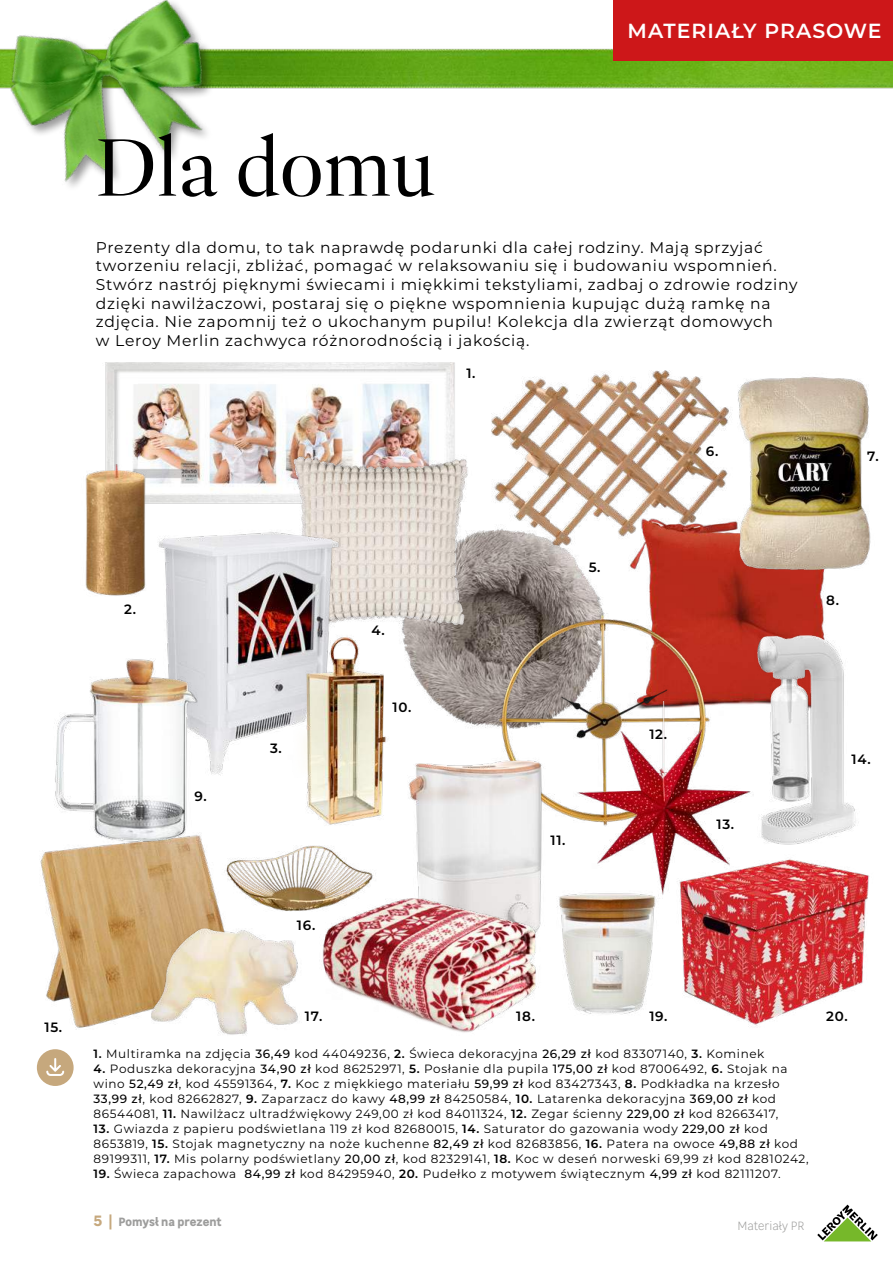
<style>
.page{position:relative;width:893px;height:1263px;background:#fff}
.page>*{position:absolute;margin:0;border:0;box-sizing:border-box;transform-origin:0 0}
.t1{font:82.5px "Dashiell Fine";color:#000}
.t2{font:600 20.4px "Montserrat";letter-spacing:.05em;color:#fff}
.t3{font:15.6px/18.6px "Montserrat";letter-spacing:.05em;color:#000}
.t4{font:600 13.5px "Montserrat";letter-spacing:.05em;color:#000}
.t5{font:12px/15px "Montserrat";letter-spacing:.05em;color:#000}
.t6{font:700 12px "Leroy Merlin Sans";letter-spacing:-.005em;color:#9d9d9c}
.t7{font:300 12px "Leroy Merlin Sans";letter-spacing:-.005em;color:#9d9d9c}
.s1{font-weight:600}
.s2{font-weight:500}
.s3{font-size:15px;color:#c6a87d}
</style>
<div class="page">
<img style="left:491px;top:370px;width:211px;height:136px">
<img style="left:444px;top:506px;width:178px;height:222px">
<img style="left:252px;top:48px;width:641px;height:41px">
<img style="left:0;top:0;width:252px;height:187px">
<div style="left:613px;top:0;width:280px;height:60px;background:#cd1719"></div>
<svg style="left:817px;top:1204px;width:61px;height:38px"></svg>
<img style="left:105px;top:362px;width:350px;height:142px">
<img style="left:686px;top:859px;width:184px;height:167px">
<img style="left:622px;top:501px;width:202px;height:127px">
<img style="left:40px;top:843px;width:172px;height:185px">
<img style="left:702px;top:377px;width:169px;height:204px">
<img style="left:564px;top:917px;width:122px;height:97px">
<img style="left:226px;top:846px;width:82px;height:34px">
<img style="left:276px;top:436px;width:210px;height:210px">
<img style="left:495px;top:613px;width:217px;height:133px">
<img style="left:556px;top:701px;width:216px;height:216px">
<img style="left:416px;top:746px;width:167px;height:211px">
<img style="left:692px;top:628px;width:164px;height:228px">
<img style="left:85px;top:459px;width:101px;height:137px">
<img style="left:128px;top:523px;width:253px;height:225px">
<img style="left:54px;top:658px;width:173px;height:185px">
<img style="left:128px;top:880px;width:180px;height:155px">
<img style="left:308px;top:838px;width:243px;height:195px">
<img style="left:252px;top:634px;width:192px;height:193px">
<div style="left:37px;top:1049px;width:37px;height:37px;background:#c6a87d;border-radius:50%"></div>
<svg style="left:46px;top:1058px;width:18px;height:18px"></svg>
<h1 class="t1" style="left:95px;top:120px;width:342px">Dla domu</h1>
<h2 class="t2" style="left:627px;top:16px;width:256px">MATERIAŁY PRASOWE</h2>
<p class="t3" style="left:96px;top:237px;width:703px">Prezenty dla domu, to tak naprawdę podarunki dla całej rodziny. Mają sprzyjać tworzeniu relacji, zbliżać, pomagać w relaksowaniu się i budowaniu wspomnień.<br>Stwórz nastrój pięknymi świecami i miękkimi tekstyliami, zadbaj o zdrowie rodziny dzięki nawilżaczowi, postaraj się o piękne wspomnienia kupując dużą ramkę na zdjęcia. Nie zapomnij też o ukochanym pupilu! Kolekcja dla zwierząt domowych<br>w Leroy Merlin zachwyca różnorodnością i jakością.</p>
<p class="t4" style="left:466px;top:363px;width:11px">1.</p>
<p class="t4" style="left:706px;top:442px;width:14px">6.</p>
<p class="t4" style="left:867px;top:447px;width:13px">7.</p>
<p class="t4" style="left:124px;top:599px;width:13px">2.</p>
<p class="t4" style="left:194px;top:786px;width:14px">9.</p>
<p class="t4" style="left:270px;top:739px;width:13px">3.</p>
<p class="t4" style="left:371px;top:620px;width:15px">4.</p>
<p class="t4" style="left:393px;top:697px;width:20px">10.</p>
<p class="t4" style="left:297px;top:915px;width:20px">16.</p>
<p class="t4" style="left:589px;top:558px;width:13px">5.</p>
<p class="t4" style="left:551px;top:831px;width:16px">11.</p>
<p class="t4" style="left:649px;top:724px;width:19px">12.</p>
<p class="t4" style="left:716px;top:815px;width:19px">13.</p>
<p class="t4" style="left:826px;top:591px;width:14px">8.</p>
<p class="t4" style="left:851px;top:749px;width:21px">14.</p>
<p class="t4" style="left:45px;top:1017px;width:19px">15.</p>
<p class="t4" style="left:305px;top:1007px;width:19px">17.</p>
<p class="t4" style="left:516px;top:1007px;width:20px">18.</p>
<p class="t4" style="left:649px;top:1007px;width:20px">19.</p>
<p class="t4" style="left:826px;top:1007px;width:23px">20.</p>
<p class="t5" style="left:94px;top:1046px;width:672px"><span class="s1">1.</span> Multiramka na zdjęcia <span class="s2">36,49</span> kod 44049236, <span class="s1">2.</span> Świeca dekoracyjna <span class="s2">26,29 zł</span> kod 83307140, <span class="s1">3.</span> Kominek</p>
<p class="t5" style="left:94px;top:1061px;width:695px"><span class="s1">4.</span> Poduszka dekoracyjna <span class="s2">34,90 zł</span> kod 86252971, <span class="s1">5.</span> Posłanie dla pupila <span class="s2">175,00 zł</span> kod 87006492, <span class="s1">6.</span> Stojak na wino <span class="s2">52,49 zł</span>, kod 45591364, <span class="s1">7.</span> Koc z miękkiego materiału <span class="s2">59,99 zł</span> kod 83427343, <span class="s1">8.</span> Podkładka na krzesło <span class="s2">33,99 zł</span>, kod 82662827, <span class="s1">9.</span> Zaparzacz do kawy <span class="s2">48,99 zł</span> 84250584, <span class="s1">10.</span> Latarenka dekoracyjna <span class="s2">369,00 zł</span> kod 86544081, <span class="s1">11.</span> Nawilżacz ultradźwiękowy 249,00 zł kod 84011324, <span class="s1">12.</span> Zegar ścienny <span class="s2">229,00 zł</span> kod 82663417,</p>
<p class="t5" style="left:94px;top:1121px;width:717px"><span class="s1">13.</span> Gwiazda z papieru podświetlana 119 zł kod 82680015, <span class="s1">14.</span> Saturator do gazowania wody <span class="s2">229,00 zł</span> kod<br>8653819, <span class="s1">15.</span> Stojak magnetyczny na noże kuchenne <span class="s2">82,49 zł</span> kod 82683856, <span class="s1">16.</span> Patera na owoce <span class="s2">49,88 zł</span> kod<br>89199311, <span class="s1">17.</span> Mis polarny podświetlany <span class="s2">20,00 zł</span>, kod 82329141, <span class="s1">18.</span> Koc w deseń norweski 69,99 zł kod 82810242,</p>
<p class="t5" style="left:94px;top:1166px;width:688px"><span class="s1">19.</span> Świeca zapachowa <span class="s2">84,99 zł</span> kod 84295940, <span class="s1">20.</span> Pudełko z motywem świątecznym <span class="s2">4,99 zł</span> kod 82111207.</p>
<p class="t6" style="left:94px;top:1212px;width:130px"><span class="s3">5 |</span> Pomysł na prezent</p>
<p class="t7" style="left:737px;top:1216px;width:69px">Materiały PR</p>
</div>
